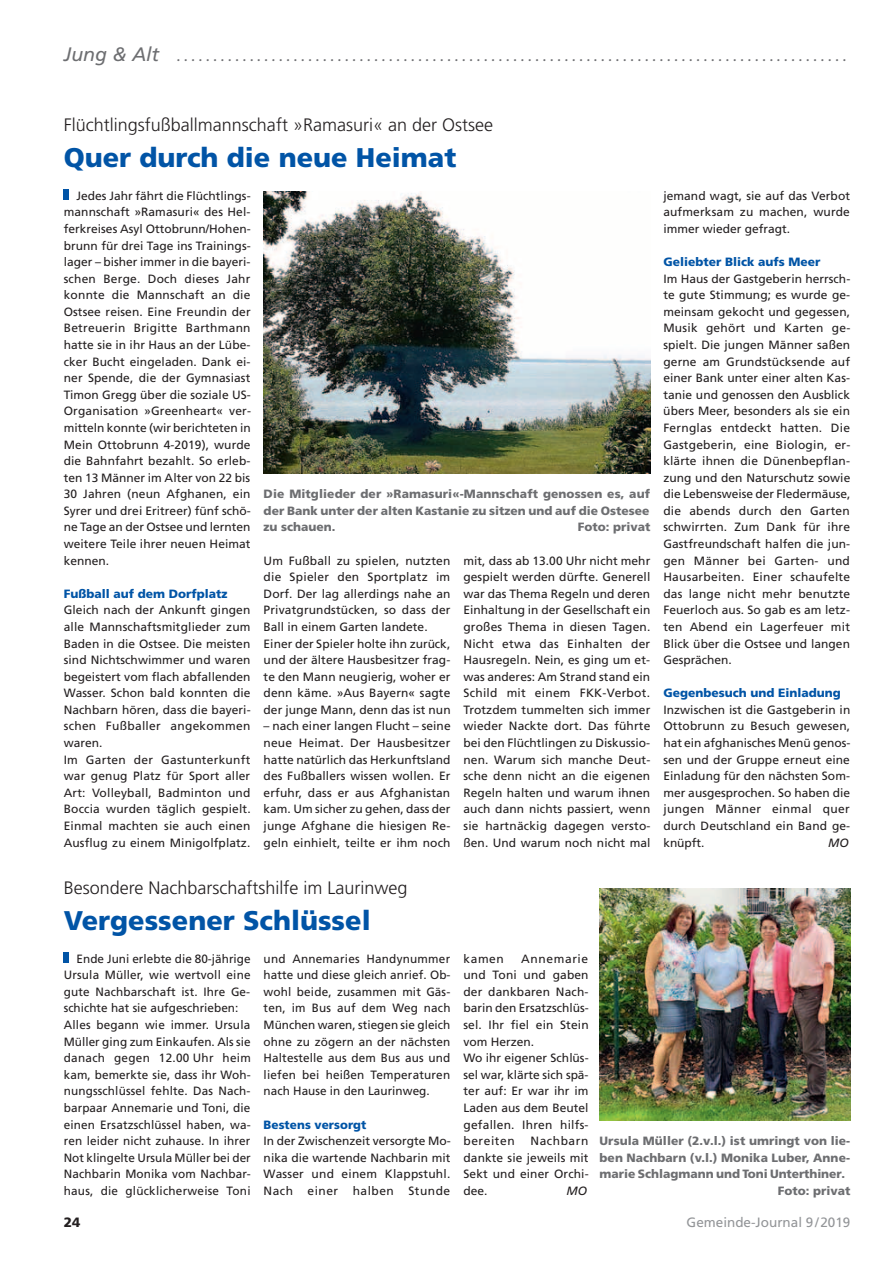
<style>
.page{position:relative;width:893px;height:1263px;background:#fff}
.page>*{position:absolute;margin:0;border:0;box-sizing:border-box;transform-origin:0 0}
.t1{font:900 27px "Frutiger LT Std";color:#0154a6}
.t2{font:300 18px "Frutiger LT Std";color:#231f20}
.t3{font:italic 16.5px "The Mix B W5 Plain";color:#6d6e71}
.t4{font:13.5px "Frutiger LT Std";color:#939598}
.t5{font:900 13.5px "Frutiger LT Std";color:#231f20}
.t6{font:12px/16.6px "Frutiger LT Std";letter-spacing:.01em;color:#231f20;text-align:justify}
.t7{font:900 12px/16.6px "Frutiger LT Std";color:#6d6e71;text-align:justify}
.t8{font:900 12px "Frutiger LT Std";color:#0154a6}
.t9{font:italic 12px "Frutiger LT Std";color:#231f20}
.s1{font-family:"Frutiger LT Std";font-size:19.5px}
</style>
<div class="page">
<div style="left:64px;top:189px;width:5px;height:11px;background:#0154a6"></div>
<img style="left:264px;top:192px;width:387px;height:281px">
<div style="left:64px;top:952px;width:5px;height:11px;background:#0154a6"></div>
<img style="left:600px;top:888px;width:250px;height:232px">
<h3 class="t3" style="left:64px;top:46px;width:785px"><span class="s1">Jung &amp; Alt</span> . . . . . . . . . . . . . . . . . . . . . . . . . . . . . . . . . . . . . . . . . . . . . . . . . . . . . . . . . . . . . . . . . . . . . . . . . . . . . . . . . . . . . . . . . . . .</h3>
<h2 class="t2" style="left:64px;top:118px;width:431px">Flüchtlingsfußballmannschaft »Ramasuri« an der Ostsee</h2>
<h1 class="t1" style="left:64px;top:146px;width:394px">Quer durch die neue Heimat</h1>
<p class="t6" style="left:64px;top:188px;width:189px;text-indent:13px">Jedes Jahr fährt die Flüchtlings&shy;mannschaft »Ramasuri« des Hel&shy;ferkreises Asyl Ottobrunn/Hohen&shy;brunn für drei Tage ins Trainings&shy;lager – bisher immer in die bayeri&shy;schen Berge. Doch dieses Jahr konnte die Mannschaft an die Ostsee reisen. Eine Freundin der Betreuerin Brigitte Barthmann hatte sie in ihr Haus an der Lübe&shy;cker Bucht eingeladen. Dank ei&shy;ner Spende, die der Gymnasiast Timon Gregg über die soziale US-Organisation »Greenheart« ver&shy;mitteln konnte (wir berichteten in Mein Ottobrunn 4-2019), wurde die Bahnfahrt bezahlt. So erleb&shy;ten 13 Männer im Alter von 22 bis 30 Jahren (neun Afghanen, ein Syrer und drei Eritreer) fünf schö&shy;ne Tage an der Ostsee und lernten weitere Teile ihrer neuen Heimat kennen.</p>
<p class="t8" style="left:64px;top:589px;width:165px">Fußball auf dem Dorfplatz</p>
<p class="t6" style="left:64px;top:603px;width:188px;text-align:left">Gleich nach der Ankunft gingen alle Mannschaftsmitglieder zum<br>Baden in die Ostsee. Die meisten sind Nichtschwimmer und waren begeistert vom flach abfallenden<br>Wasser. Schon bald konnten die<br>Nachbarn hören, dass die bayeri&shy;schen Fußballer angekommen waren.<br>Im Garten der Gastunterkunft war genug Platz für Sport aller<br>Art: Volleyball, Badminton und<br>Boccia wurden täglich gespielt.<br>Einmal machten sie auch einen<br>Ausflug zu einem Minigolfplatz.</p>
<p class="t7" style="left:264px;top:487px;width:388px">Die Mitglieder der »Ramasuri«-Mannschaft genossen es, auf der Bank unter der alten Kastanie zu sitzen und auf die Ostesee zu schauen.</p>
<p class="t7" style="left:578px;top:520px;width:74px">Foto: privat</p>
<p class="t6" style="left:264px;top:553px;width:189px;text-align:left">Um Fußball zu spielen, nutzten die Spieler den Sportplatz im<br>Dorf. Der lag allerdings nahe an<br>Privatgrundstücken, so dass der<br>Ball in einem Garten landete.<br>Einer der Spieler holte ihn zurück, und der ältere Hausbesitzer frag&shy;te den Mann neugierig, woher er denn käme. »Aus Bayern« sagte der junge Mann, denn das ist nun</p>
<p class="t6" style="left:264px;top:719px;width:189px">– nach einer langen Flucht – seine neue Heimat. Der Hausbesitzer hatte natürlich das Herkunftsland des Fußballers wissen wollen. Er erfuhr, dass er aus Afghanistan kam. Um sicher zu gehen, dass der junge Afghane die hiesigen Re&shy;geln einhielt, teilte er ihm noch</p>
<p class="t6" style="left:463px;top:553px;width:189px">mit, dass ab 13.00 Uhr nicht mehr gespielt werden dürfte. Generell war das Thema Regeln und deren Einhaltung in der Gesellschaft ein großes Thema in diesen Tagen.<br>Nicht etwa das Einhalten der Hausregeln. Nein, es ging um et&shy;was anderes: Am Strand stand ein Schild mit einem FKK-Verbot.<br>Trotzdem tummelten sich immer wieder Nackte dort. Das führte bei den Flüchtlingen zu Diskussio&shy;nen. Warum sich manche Deut&shy;sche denn nicht an die eigenen Regeln halten und warum ihnen auch dann nichts passiert, wenn sie hartnäckig dagegen versto&shy;ßen. Und warum noch nicht mal</p>
<p class="t6" style="left:663px;top:188px;width:188px">jemand wagt, sie auf das Verbot aufmerksam zu machen, wurde immer wieder gefragt.</p>
<p class="t8" style="left:663px;top:257px;width:158px">Geliebter Blick aufs Meer</p>
<p class="t6" style="left:663px;top:271px;width:189px">Im Haus der Gastgeberin herrsch&shy;te gute Stimmung; es wurde ge&shy;meinsam gekocht und gegessen, Musik gehört und Karten ge&shy;spielt. Die jungen Männer saßen gerne am Grundstücksende auf einer Bank unter einer alten Kas&shy;tanie und genossen den Ausblick übers Meer, besonders als sie ein Fernglas entdeckt hatten. Die Gastgeberin, eine Biologin, er&shy;klärte ihnen die Dünenbepflan&shy;zung und den Naturschutz sowie die Lebensweise der Fledermäuse, die abends durch den Garten schwirrten. Zum Dank für ihre Gastfreundschaft halfen die jun&shy;gen Männer bei Garten- und Hausarbeiten. Einer schaufelte das lange nicht mehr benutzte Feuerloch aus. So gab es am letz&shy;ten Abend ein Lagerfeuer mit Blick über die Ostsee und langen Gesprächen.</p>
<p class="t8" style="left:663px;top:688px;width:179px">Gegenbesuch und Einladung</p>
<p class="t6" style="left:663px;top:702px;width:188px">Inzwischen ist die Gastgeberin in Ottobrunn zu Besuch gewesen, hat ein afghanisches Menü genos&shy;sen und der Gruppe erneut eine Einladung für den nächsten Som&shy;mer ausgesprochen. So haben die jungen Männer einmal quer durch Deutschland ein Band ge&shy;knüpft.</p>
<p class="t9" style="left:828px;top:837px;width:22px">MO</p>
<h2 class="t2" style="left:64px;top:881px;width:345px">Besondere Nachbarschaftshilfe im Laurinweg</h2>
<h1 class="t1" style="left:64px;top:909px;width:308px">Vergessener Schlüssel</h1>
<p class="t6" style="left:64px;top:951px;width:189px;text-align:left;text-indent:13px">Ende Juni erlebte die 80-jährige<br>Ursula Müller, wie wertvoll eine gute Nachbarschaft ist. Ihre Ge&shy;schichte hat sie aufgeschrieben:<br>Alles begann wie immer. Ursula<br>Müller ging zum Einkaufen. Als sie danach gegen 12.00 Uhr heim kam, bemerkte sie, dass ihr Woh&shy;nungsschlüssel fehlte. Das Nach&shy;barpaar Annemarie und Toni, die einen Ersatzschlüssel haben, wa&shy;ren leider nicht zuhause. In ihrer<br>Not klingelte Ursula Müller bei der<br>Nachbarin Monika vom Nachbar&shy;haus, die glücklicherweise Toni</p>
<p class="t6" style="left:264px;top:951px;width:188px">und Annemaries Handynummer hatte und diese gleich anrief. Ob&shy;wohl beide, zusammen mit Gäs&shy;ten, im Bus auf dem Weg nach München waren, stiegen sie gleich ohne zu zögern an der nächsten Haltestelle aus dem Bus aus und liefen bei heißen Temperaturen nach Hause in den Laurinweg.</p>
<p class="t8" style="left:264px;top:1119px;width:104px">Bestens versorgt</p>
<p class="t6" style="left:264px;top:1133px;width:189px">In der Zwischenzeit versorgte Mo&shy;nika die wartende Nachbarin mit Wasser und einem Klappstuhl.<br>Nach einer halben Stunde</p>
<p class="t6" style="left:463px;top:951px;width:42px">kamen</p>
<p class="t6" style="left:463px;top:951px;width:127px;text-align:left;text-indent:58px">Annemarie und Toni und gaben der dankbaren Nach&shy;barin den Ersatzschlüs&shy;sel. Ihr fiel ein Stein vom Herzen.<br>Wo ihr eigener Schlüs&shy;sel war, klärte sich spä&shy;ter auf: Er war ihr im<br>Laden aus dem Beutel gefallen. Ihren hilfs&shy;bereiten</p>
<p class="t6" style="left:463px;top:1133px;width:127px;text-indent:67px">Nachbarn dankte sie jeweils mit Sekt und einer Orchi&shy;dee.</p>
<p class="t9" style="left:567px;top:1186px;width:22px">MO</p>
<p class="t7" style="left:600px;top:1133px;width:252px">Ursula Müller (2.v.l.) ist umringt von lie-</p>
<p class="t7" style="left:600px;top:1150px;width:252px">ben Nachbarn (v.l.) Monika Luber, Anne-</p>
<p class="t7" style="left:600px;top:1167px;width:247px">marie Schlagmann und Toni Unterthiner.</p>
<p class="t7" style="left:778px;top:1183px;width:74px">Foto: privat</p>
<p class="t5" style="left:64px;top:1217px;width:18px">24</p>
<p class="t4" style="left:687px;top:1217px;width:165px">Gemeinde-Journal 9/ 2019</p>
</div>
